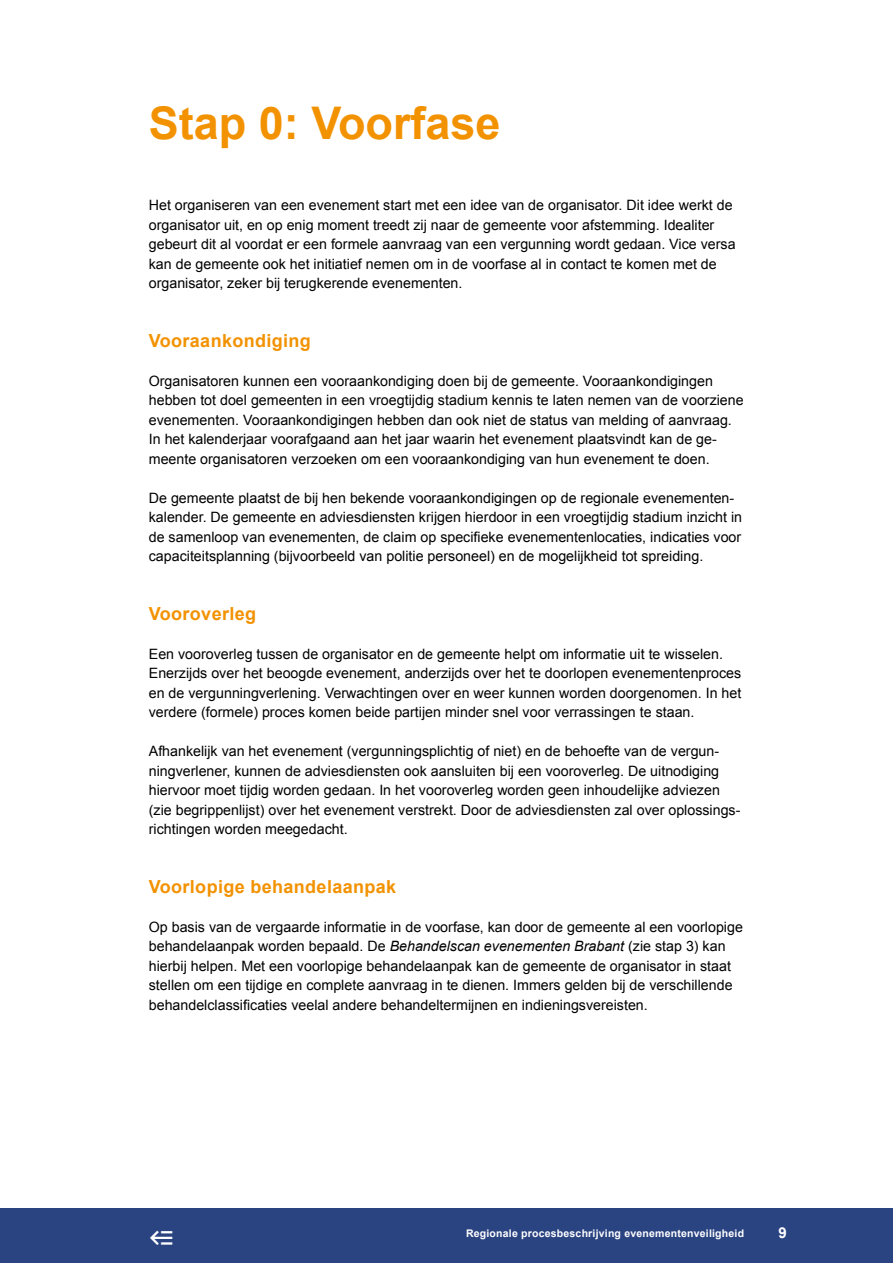
<style>
.page{position:relative;width:893px;height:1263px;background:#fff}
.page>*{position:absolute;margin:0;border:0;box-sizing:border-box;transform-origin:0 0}
.t1{font:700 45px "Arial";color:#f39200}
.t2{font:700 18px "Arial";letter-spacing:.02em;color:#f39200}
.t3{font:700 15px "Arial";color:#fff}
.t4{font:14.25px/19.5px "Arial";color:#000}
.t5{font:700 10.5px "Arial";letter-spacing:.02em;color:#fff}
.s1{font-style:italic}
</style>
<div class="page">
<div style="left:0;top:1209px;width:893px;height:54px;background:#2a4381"></div>
<h1 class="t1" style="left:149px;top:94px;width:353px">Stap 0: Voorfase</h1>
<p class="t4" style="left:149px;top:195px;width:588px">Het organiseren van een evenement start met een idee van de organisator. Dit idee werkt de organisator uit, en op enig moment treedt zij naar de gemeente voor afstemming. Idealiter gebeurt dit al voordat er een formele aanvraag van een vergunning wordt gedaan. Vice versa kan de gemeente ook het initiatief nemen om in de voorfase al in contact te komen met de organisator, zeker bij terugkerende evenementen.</p>
<p class="t2" style="left:149px;top:328px;width:164px">Vooraankondiging</p>
<p class="t4" style="left:149px;top:371px;width:596px">Organisatoren kunnen een vooraankondiging doen bij de gemeente. Vooraankondigingen hebben tot doel gemeenten in een vroegtijdig stadium kennis te laten nemen van de voorziene evenementen. Vooraankondigingen hebben dan ook niet de status van melding of aanvraag.<br>In het kalenderjaar voorafgaand aan het jaar waarin het evenement plaatsvindt kan de ge&shy;meente organisatoren verzoeken om een vooraankondiging van hun evenement te doen.</p>
<p class="t4" style="left:149px;top:488px;width:595px">De gemeente plaatst de bij hen bekende vooraankondigingen op de regionale evenementen&shy;kalender. De gemeente en adviesdiensten krijgen hierdoor in een vroegtijdig stadium inzicht in de samenloop van evenementen, de claim op specifieke evenementenlocaties, indicaties voor capaciteitsplanning (bijvoorbeeld van politie personeel) en de mogelijkheid tot spreiding.</p>
<p class="t2" style="left:149px;top:601px;width:109px">Vooroverleg</p>
<p class="t4" style="left:149px;top:644px;width:594px">Een vooroverleg tussen de organisator en de gemeente helpt om informatie uit te wisselen.<br>Enerzijds over het beoogde evenement, anderzijds over het te doorlopen evenementenproces en de vergunningverlening. Verwachtingen over en weer kunnen worden doorgenomen. In het verdere (formele) proces komen beide partijen minder snel voor verrassingen te staan.</p>
<p class="t4" style="left:149px;top:741px;width:593px">Afhankelijk van het evenement (vergunningsplichtig of niet) en de behoefte van de vergun&shy;ningverlener, kunnen de adviesdiensten ook aansluiten bij een vooroverleg. De uitnodiging hiervoor moet tijdig worden gedaan. In het vooroverleg worden geen inhoudelijke adviezen (zie begrippenlijst) over het evenement verstrekt. Door de adviesdiensten zal over oplossings&shy;richtingen worden meegedacht.</p>
<p class="t2" style="left:149px;top:874px;width:249px">Voorlopige behandelaanpak</p>
<p class="t4" style="left:149px;top:917px;width:596px">Op basis van de vergaarde informatie in de voorfase, kan door de gemeente al een voorlopige behandelaanpak worden bepaald. De <span class="s1">Behandelscan evenementen Brabant</span> (zie stap 3) kan hierbij helpen. Met een voorlopige behandelaanpak kan de gemeente de organisator in staat stellen om een tijdige en complete aanvraag in te dienen. Immers gelden bij de verschillende behandelclassificaties veelal andere behandeltermijnen en indieningsvereisten.</p>
<p class="t5" style="left:466px;top:1227px;width:280px">Regionale procesbeschrijving evenementenveiligheid</p>
<p class="t3" style="left:778px;top:1222px;width:10px">9</p>
</div>
